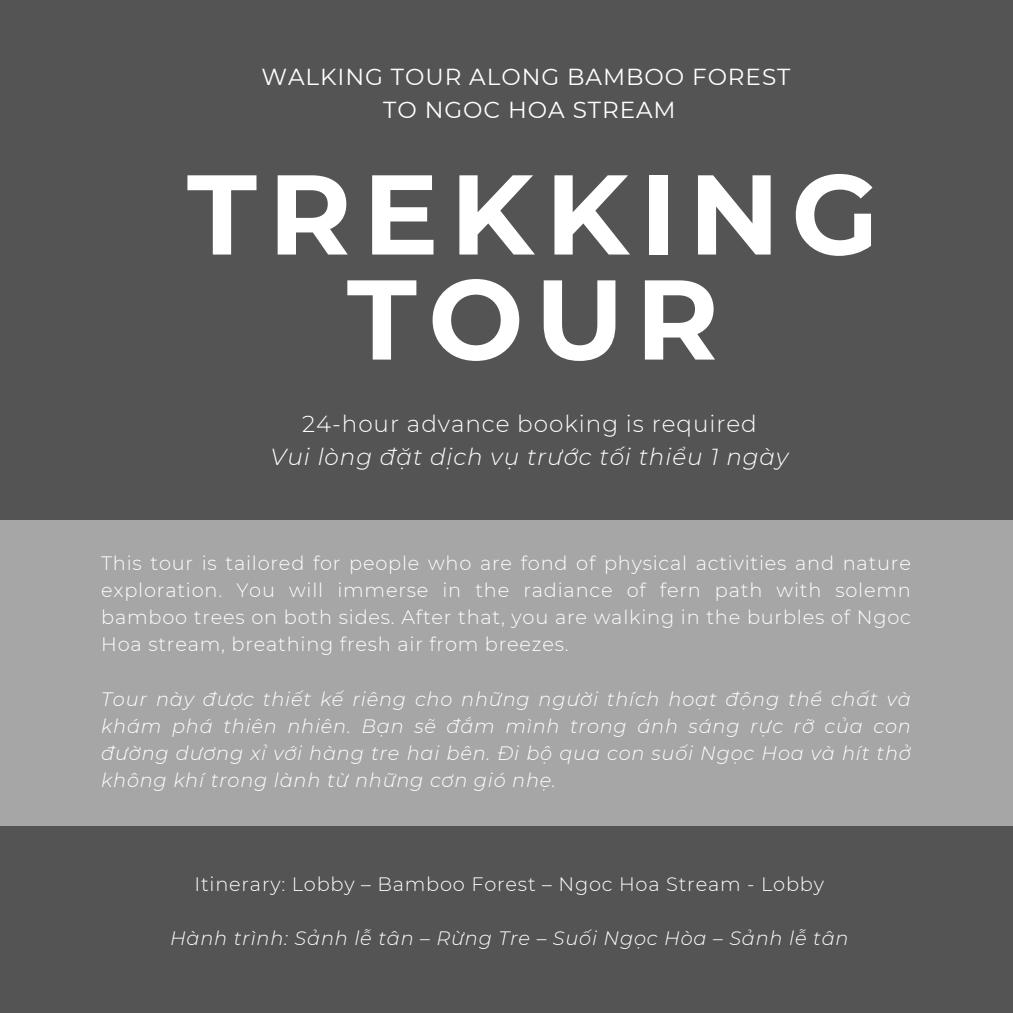
<style>
.page{position:relative;width:1013px;height:1013px;background:#fff}
.page>*{position:absolute;margin:0;border:0;box-sizing:border-box;transform-origin:0 0}
.t1{font:700 113.12px "Montserrat";letter-spacing:.1em;color:#fff}
.t2{font:23.12px "Montserrat";letter-spacing:.04em;color:#fff}
.t3{font:italic 300 23.12px "Montserrat";letter-spacing:.04em;color:#fff}
.t4{font:300 23.12px "Montserrat";letter-spacing:.04em;color:#fff}
.t5{font:300 19.38px/27.2px "Montserrat";letter-spacing:.04em;color:#fff;text-align:justify}
.t6{font:italic 300 19.38px/27.2px "Montserrat";letter-spacing:.04em;color:#fff;text-align:justify}
</style>
<div class="page">
<div style="left:0;top:0;width:1012px;height:1012px;background:#545454"></div>
<div style="left:0;top:519px;width:1012px;height:306px;background:#a6a6a6"></div>
<p class="t2" style="left:261px;top:62px;width:530px">WALKING TOUR ALONG BAMBOO FOREST</p>
<p class="t2" style="left:383px;top:95px;width:294px">TO NGOC HOA STREAM</p>
<p class="t1" style="left:187px;top:145px;width:693px">TREKKING</p>
<p class="t1" style="left:347px;top:250px;width:373px">TOUR</p>
<p class="t4" style="left:302px;top:410px;width:456px">24-hour advance booking is required</p>
<p class="t3" style="left:270px;top:443px;width:519px">Vui lòng đặt dịch vụ trước tối thiểu 1 ngày</p>
<p class="t5" style="left:101px;top:549px;width:811px">This tour is tailored for people who are fond of physical activities and nature exploration. You will immerse in the radiance of fern path with solemn bamboo trees on both sides. After that, you are walking in the burbles of Ngoc Hoa stream, breathing fresh air from breezes.</p>
<p class="t6" style="left:101px;top:685px;width:811px">Tour này được thiết kế riêng cho những người thích hoạt động thể chất và khám phá thiên nhiên. Bạn sẽ đắm mình trong ánh sáng rực rỡ của con đường dương xỉ với hàng tre hai bên. Đi bộ qua con suối Ngọc Hoa và hít thở không khí trong lành từ những cơn gió nhẹ.</p>
<p class="t5" style="left:194px;top:870px;width:631px">Itinerary: Lobby – Bamboo Forest – Ngoc Hoa Stream - Lobby</p>
<p class="t6" style="left:170px;top:924px;width:680px">Hành trình: Sảnh lễ tân – Rừng Tre – Suối Ngọc Hòa – Sảnh lễ tân</p>
</div>
